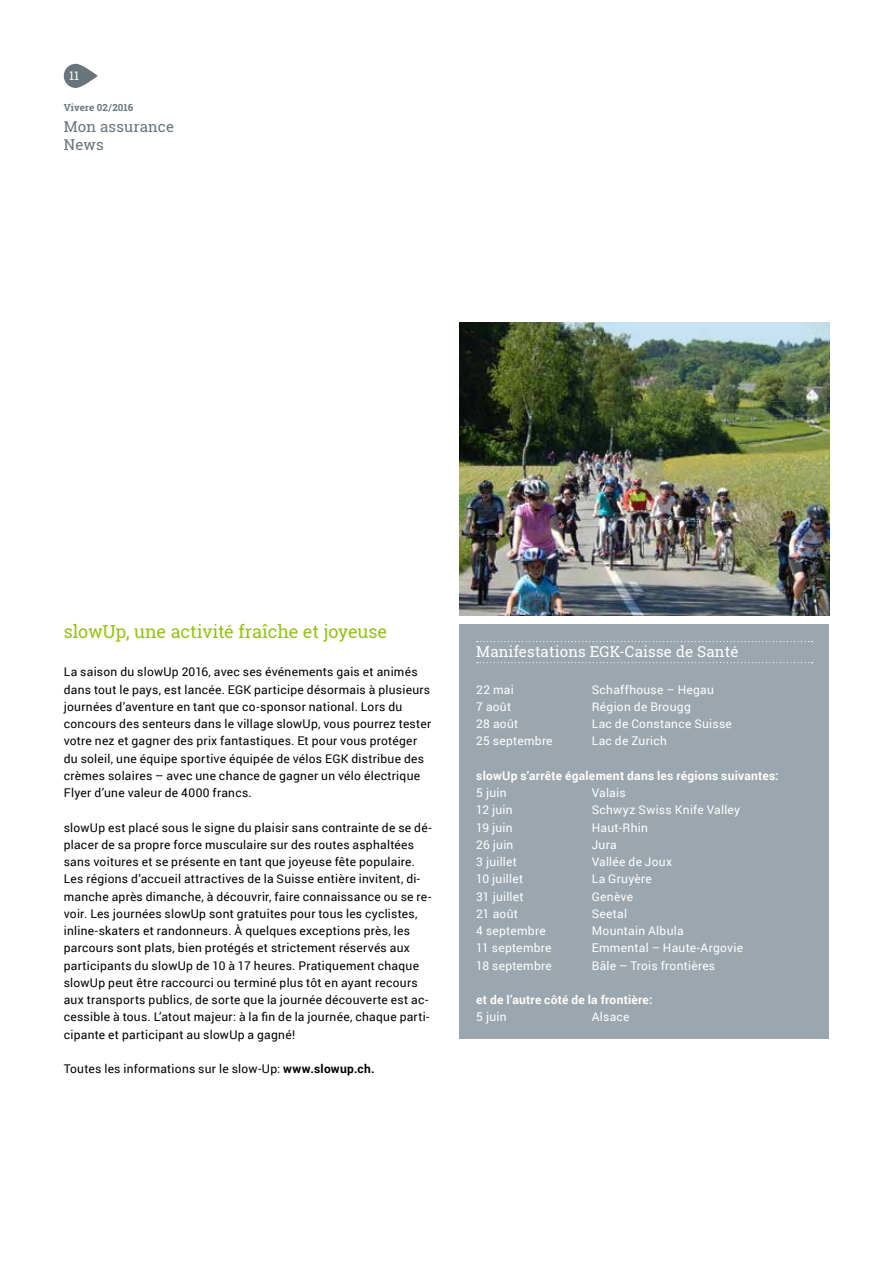
<style>
.page{position:relative;width:893px;height:1263px;background:#fff}
.page>*{position:absolute;margin:0;border:0;box-sizing:border-box;transform-origin:0 0}
.t1{font:18px "Roboto Slab";letter-spacing:-.015em;color:#95c11f}
.t2{font:15px "Roboto Slab";letter-spacing:.01em;color:#fff}
.t3{font:15px/18px "Roboto Slab";letter-spacing:.01em;color:#68757d}
.t4{font:12px/17.2px "Roboto";letter-spacing:.02em;color:#000}
.t5{font:12px "Roboto";letter-spacing:.02em;color:#fff}
.t6{font:700 12px "Roboto";letter-spacing:.02em;color:#fff}
.t7{font:12px "Roboto Slab";color:#fff}
.t8{font:700 9.75px "Roboto Slab";letter-spacing:.01em;color:#68757d}
.s1{font-weight:700}
</style>
<div class="page">
<svg style="left:64px;top:64px;width:34px;height:24px"></svg>
<img style="left:459px;top:323px;width:370px;height:292px">
<div style="left:459px;top:624px;width:370px;height:415px;background:#9ba6ae"></div>
<svg style="left:477px;top:641px;width:336px;height:1px"></svg>
<svg style="left:477px;top:662px;width:336px;height:1px"></svg>
<p class="t7" style="left:69px;top:67px;width:11px">11</p>
<p class="t8" style="left:64px;top:100px;width:71px">Vivere 02 / 2016</p>
<p class="t3" style="left:64px;top:117px;width:112px">Mon assurance<br>News</p>
<h1 class="t1" style="left:64px;top:619px;width:325px">slowUp, une activité fraîche et joyeuse</h1>
<p class="t4" style="left:64px;top:663px;width:369px">La saison du slowUp 2016, avec ses événements gais et animés dans tout le pays, est lancée. EGK participe désormais à plusieurs journées d’aventure en tant que co-sponsor national. Lors du concours des senteurs dans le village slowUp, vous pourrez tester votre nez et gagner des prix fantastiques. Et pour vous protéger du soleil, une équipe sportive équipée de vélos EGK distribue des crèmes solaires – avec une chance de gagner un vélo électrique Flyer d’une valeur de 4000 francs.</p>
<p class="t4" style="left:64px;top:818px;width:369px">slowUp est placé sous le signe du plaisir sans contrainte de se dé&shy;placer de sa propre force musculaire sur des routes asphaltées sans voitures et se présente en tant que joyeuse fête populaire.<br>Les régions d’accueil attractives de la Suisse entière invitent, di&shy;manche après dimanche, à découvrir, faire connaissance ou se re&shy;voir. Les journées slowUp sont gratuites pour tous les cyclistes, inline-skaters et randonneurs. À quelques exceptions près, les parcours sont plats, bien protégés et strictement réservés aux participants du slowUp de 10 à 17 heures. Pratiquement chaque slowUp peut être raccourci ou terminé plus tôt en ayant recours aux transports publics, de sorte que la journée découverte est ac&shy;cessible à tous. L’atout majeur: à la fin de la journée, chaque parti&shy;cipante et participant au slowUp a gagné!</p>
<p class="t4" style="left:64px;top:1060px;width:312px">Toutes les informations sur le slow-Up: <span class="s1">www.slowup.ch.</span></p>
<p class="t2" style="left:476px;top:641px;width:264px">Manifestations EGK-Caisse de Santé</p>
<p class="t5" style="left:476px;top:681px;width:39px">22 mai</p>
<p class="t5" style="left:592px;top:681px;width:124px">Schaffhouse – Hegau</p>
<p class="t5" style="left:476px;top:698px;width:37px">7 août</p>
<p class="t5" style="left:592px;top:698px;width:101px">Région de Brougg</p>
<p class="t5" style="left:476px;top:715px;width:44px">28 août</p>
<p class="t5" style="left:592px;top:715px;width:142px">Lac de Constance Suisse</p>
<p class="t5" style="left:476px;top:733px;width:78px">25 septembre</p>
<p class="t5" style="left:592px;top:733px;width:77px">Lac de Zurich</p>
<p class="t6" style="left:476px;top:767px;width:304px">slowUp s’arrête également dans les régions suivantes:</p>
<p class="t5" style="left:476px;top:784px;width:32px">5 juin</p>
<p class="t5" style="left:592px;top:784px;width:35px">Valais</p>
<p class="t5" style="left:476px;top:802px;width:38px">12 juin</p>
<p class="t5" style="left:592px;top:802px;width:150px">Schwyz Swiss Knife Valley</p>
<p class="t5" style="left:476px;top:819px;width:38px">19 juin</p>
<p class="t5" style="left:592px;top:819px;width:58px">Haut-Rhin</p>
<p class="t5" style="left:476px;top:836px;width:39px">26 juin</p>
<p class="t5" style="left:592px;top:836px;width:26px">Jura</p>
<p class="t5" style="left:476px;top:853px;width:42px">3 juillet</p>
<p class="t5" style="left:592px;top:853px;width:82px">Vallée de Joux</p>
<p class="t5" style="left:476px;top:871px;width:49px">10 juillet</p>
<p class="t5" style="left:592px;top:871px;width:62px">La Gruyère</p>
<p class="t5" style="left:476px;top:888px;width:49px">31 juillet</p>
<p class="t5" style="left:592px;top:888px;width:43px">Genève</p>
<p class="t5" style="left:476px;top:905px;width:43px">21 août</p>
<p class="t5" style="left:592px;top:905px;width:37px">Seetal</p>
<p class="t5" style="left:476px;top:922px;width:71px">4 septembre</p>
<p class="t5" style="left:592px;top:922px;width:93px">Mountain Albula</p>
<p class="t5" style="left:476px;top:940px;width:77px">11 septembre</p>
<p class="t5" style="left:592px;top:940px;width:153px">Emmental – Haute-Argovie</p>
<p class="t5" style="left:476px;top:957px;width:77px">18 septembre</p>
<p class="t5" style="left:592px;top:957px;width:125px">Bâle – Trois frontières</p>
<p class="t6" style="left:476px;top:991px;width:178px">et de l’autre côté de la frontière:</p>
<p class="t5" style="left:476px;top:1008px;width:32px">5 juin</p>
<p class="t5" style="left:592px;top:1008px;width:39px">Alsace</p>
</div>
